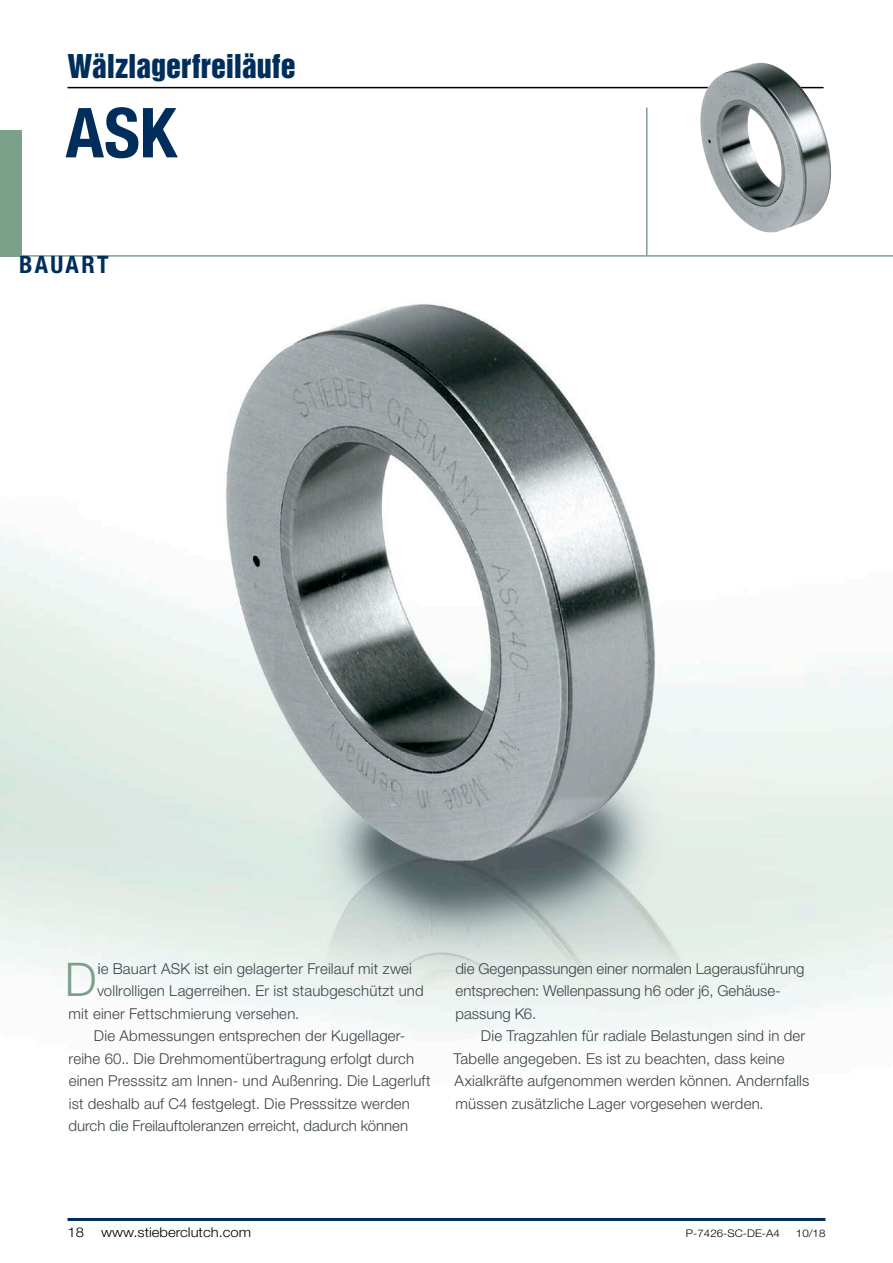
<style>
.page{position:relative;width:893px;height:1263px;background:#fff}
.page>*{position:absolute;margin:0;border:0;box-sizing:border-box;transform-origin:0 0}
.Headline_Big{font:700 condensed 69px "Helvetica Neue LT Std";color:#002e5c}
.Fließtext_Initial{font:300 46.5px "Helvetica Neue LT Std";color:#7ca18a}
.t1{font:30px "Helvetica Inserat LT Std";color:#002e5c}
.Headline_Blau{font:700 condensed 24px "Helvetica Neue LT Std";letter-spacing:.095em;color:#002e5c}
.Fließtext_Initial-2{font:300 15px/22.5px "Helvetica Neue LT Std";letter-spacing:.01em;color:#3b4346}
.t2{font:300 13.5px "Helvetica Neue LT Std";color:#000;scale:1.1 1}
.t3{font:300 10.5px "Helvetica Neue LT Std";color:#000;scale:1.1 1}
.s1{color:#1f2427}
</style>
<div class="page">
<hr style="left:0;top:255px;width:893px;height:2px;background:#7ca18a">
<div style="left:0;top:130px;width:21px;height:126px;background:#7ca18a"></div>
<hr style="left:68px;top:87px;width:756px;height:1px;background:#000">
<img style="left:0;top:304px;width:893px;height:729px">
<img style="left:696px;top:62px;width:136px;height:171px">
<hr style="left:68px;top:1218px;width:757px;height:3px;background:#002e5c">
<hr style="left:646px;top:108px;width:1px;height:148px;background:#7ca18a">
<p class="t1" style="left:68px;top:49px;width:230px">Wälzlagerfreiläufe</p>
<p class="Headline_Big" style="left:66px;top:91px;width:112px">ASK</p>
<p class="Headline_Blau" style="left:19px;top:250px;width:91px">BAUART</p>
<p class="Fließtext_Initial" style="left:65px;top:951px;width:33px">D</p>
<p class="Fließtext_Initial-2" style="left:98px;top:957px;width:316px"><span class="s1">i</span>e Bauart ASK ist ein gelagerter Freilauf mit zwei</p>
<p class="Fließtext_Initial-2" style="left:97px;top:979px;width:328px">vollrolligen Lagerreihen. Er ist staubgeschützt und</p>
<p class="Fließtext_Initial-2" style="left:69px;top:1002px;width:232px">mit einer Fettschmierung versehen.</p>
<p class="Fließtext_Initial-2" style="left:68px;top:1024px;width:364px;text-indent:26px">Die Abmessungen entsprechen der Kugellager&shy;reihe 60.. Die Drehmomentübertragung erfolgt durch einen Presssitz am Innen- und Außenring. Die Lagerluft ist deshalb auf C4 festgelegt. Die Presssitze werden durch die Freilauftoleranzen erreicht, dadurch können</p>
<p class="Fließtext_Initial-2" style="left:455px;top:957px;width:351px">die Gegenpassungen einer normalen Lagerausführung entsprechen: Wellenpassung h6 oder j6, Gehäuse&shy;passung K6.</p>
<p class="Fließtext_Initial-2" style="left:453px;top:1024px;width:358px;text-indent:28px">Die Tragzahlen für radiale Belastungen sind in der Tabelle angegeben. Es ist zu beachten, dass keine Axialkräfte aufgenommen werden können. Andernfalls müssen zusätzliche Lager vorgesehen werden.</p>
<p class="t2" style="left:68px;top:1223px;width:17px">18</p>
<p class="t2" style="left:101px;top:1223px;width:138px">www.stieberclutch.com</p>
<p class="t3" style="left:686px;top:1226px;width:87px">P-7426-SC-DE-A4</p>
<p class="t3" style="left:796px;top:1226px;width:28px">10/18</p>
</div>
